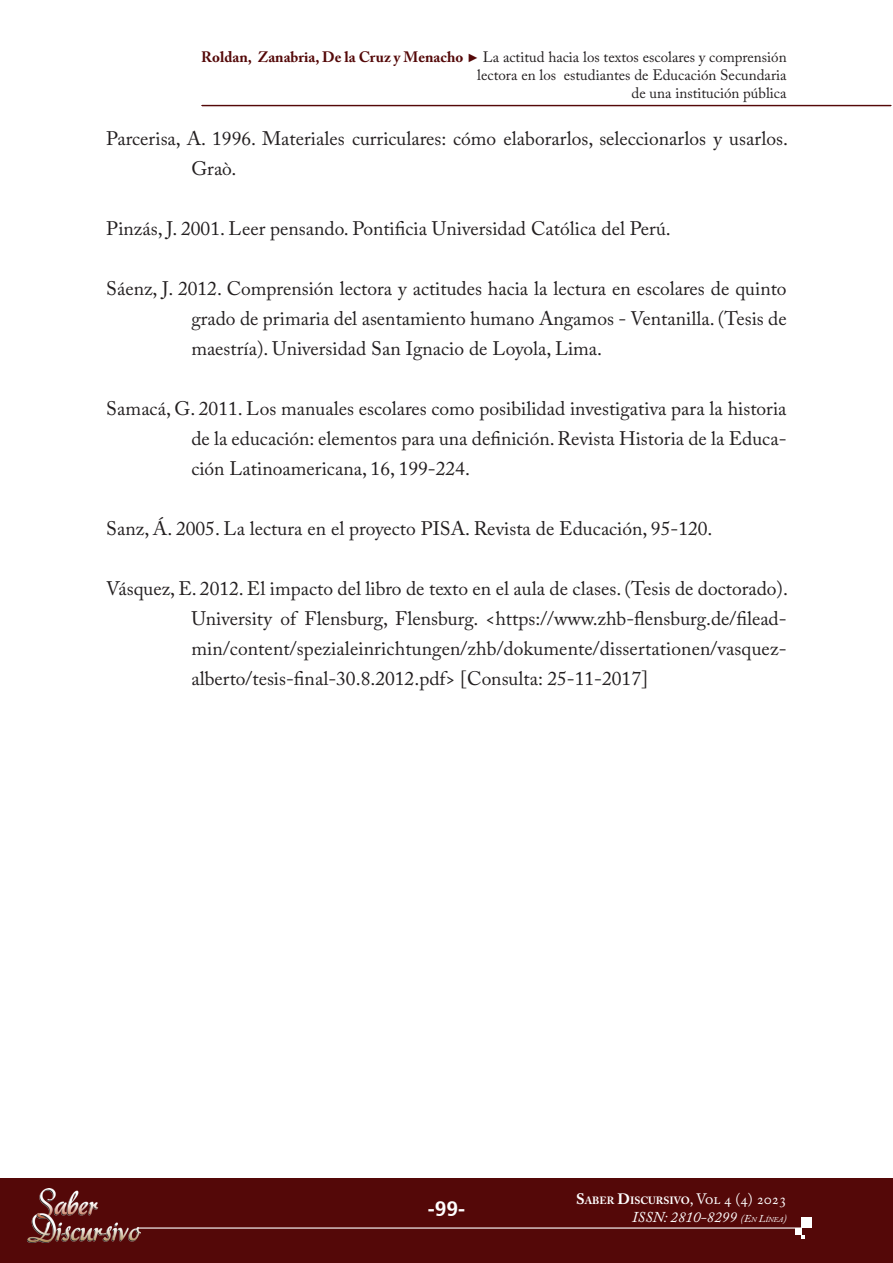
<style>
.page{position:relative;width:893px;height:1263px;background:#fff}
.page>*{position:absolute;margin:0;border:0;box-sizing:border-box;transform-origin:0 0}
.t1{font:700 21px "Frutiger SBIN Bdv 1";color:#fff}
.Referencias_Articulo{font:19.5px/30px "Adobe Caslon Pro";color:#231f20;text-align:justify}
.t2{font:15px/18px "Adobe Caslon Pro";color:#231f20;text-align:right}
.t3{font:italic 15px "Adobe Caslon Pro";color:#fff}
.t4{font:700 10.5px "Adobe Caslon Pro";color:#fff}
.s1{font-weight:700;color:#540808}
.s2{font-family:"Arial";font-size:12px;color:#540808}
.s3{font-size:15px}
.s4{font-weight:400;font-size:15px}
.s5{font-size:10.5px}
.s6{font-size:7.35px}
</style>
<div class="page">
<div style="left:0;top:1179px;width:893px;height:84px;background:#540808"></div>
<hr style="left:138px;top:1227px;width:664px;height:1px;background:#fff">
<svg style="left:802px;top:1235px;width:3px;height:4px"></svg>
<div style="left:795px;top:1228px;width:7px;height:7px;background:#fff"></div>
<div style="left:802px;top:1217px;width:10px;height:10px;background:#fff"></div>
<img style="left:27px;top:1189px;width:114px;height:54px">
<svg style="left:201px;top:104px;width:691px;height:3px;background:#ac8787"></svg>
<p class="t2" style="left:201px;top:48px;width:587px"><span class="s1">Roldan, Zanabria, De la Cruz y Menacho</span> <span class="s2">►</span> La actitud hacia los textos escolares y comprensión lectora en los estudiantes de Educación Secundaria<br>de una institución pública</p>
<p class="Referencias_Articulo" style="left:191px;top:124px;width:598px;text-indent:-85px">Parcerisa, A. 1996. Materiales curriculares: cómo elaborarlos, seleccionarlos y usarlos.<br>Graò.</p>
<p class="Referencias_Articulo" style="left:106px;top:214px;width:566px">Pinzás, J. 2001. Leer pensando. Pontificia Universidad Católica del Perú.</p>
<p class="Referencias_Articulo" style="left:191px;top:274px;width:597px;text-indent:-85px">Sáenz, J. 2012. Comprensión lectora y actitudes hacia la lectura en escolares de quinto grado de primaria del asentamiento humano Angamos - Ventanilla. (Tesis de maestría). Universidad San Ignacio de Loyola, Lima.</p>
<p class="Referencias_Articulo" style="left:191px;top:394px;width:597px;text-indent:-85px">Samacá, G. 2011. Los manuales escolares como posibilidad investigativa para la historia de la educación: elementos para una definición. Revista Historia de la Educa&shy;ción Latinoamericana, 16, 199-224.</p>
<p class="Referencias_Articulo" style="left:106px;top:514px;width:608px">Sanz, Á. 2005. La lectura en el proyecto PISA. Revista de Educación, 95-120.</p>
<p class="Referencias_Articulo" style="left:191px;top:574px;width:598px;text-indent:-85px">Vásquez, E. 2012. El impacto del libro de texto en el aula de clases. (Tesis de doctorado).<br>University of Flensburg, Flensburg. &lt;https://www.zhb-flensburg.de/filead&shy;min/content/spezialeinrichtungen/zhb/dokumente/dissertationen/vasquez&shy;alberto/tesis-final-30.8.2012.pdf&gt; [Consulta: 25-11-2017]</p>
<p class="t1" style="left:428px;top:1196px;width:39px">-99-</p>
<p class="t4" style="left:576px;top:1194px;width:212px"><span class="s3">S</span>ABER <span class="s3">D</span>ISCURSIVO<span class="s4">, Vol 4 (4) 2023</span></p>
<p class="t3" style="left:632px;top:1208px;width:156px">ISSN: 2810-8299 <span class="s5">(E</span><span class="s6">N</span> <span class="s5">L</span><span class="s6">ÍNEA</span><span class="s5">)</span></p>
</div>
